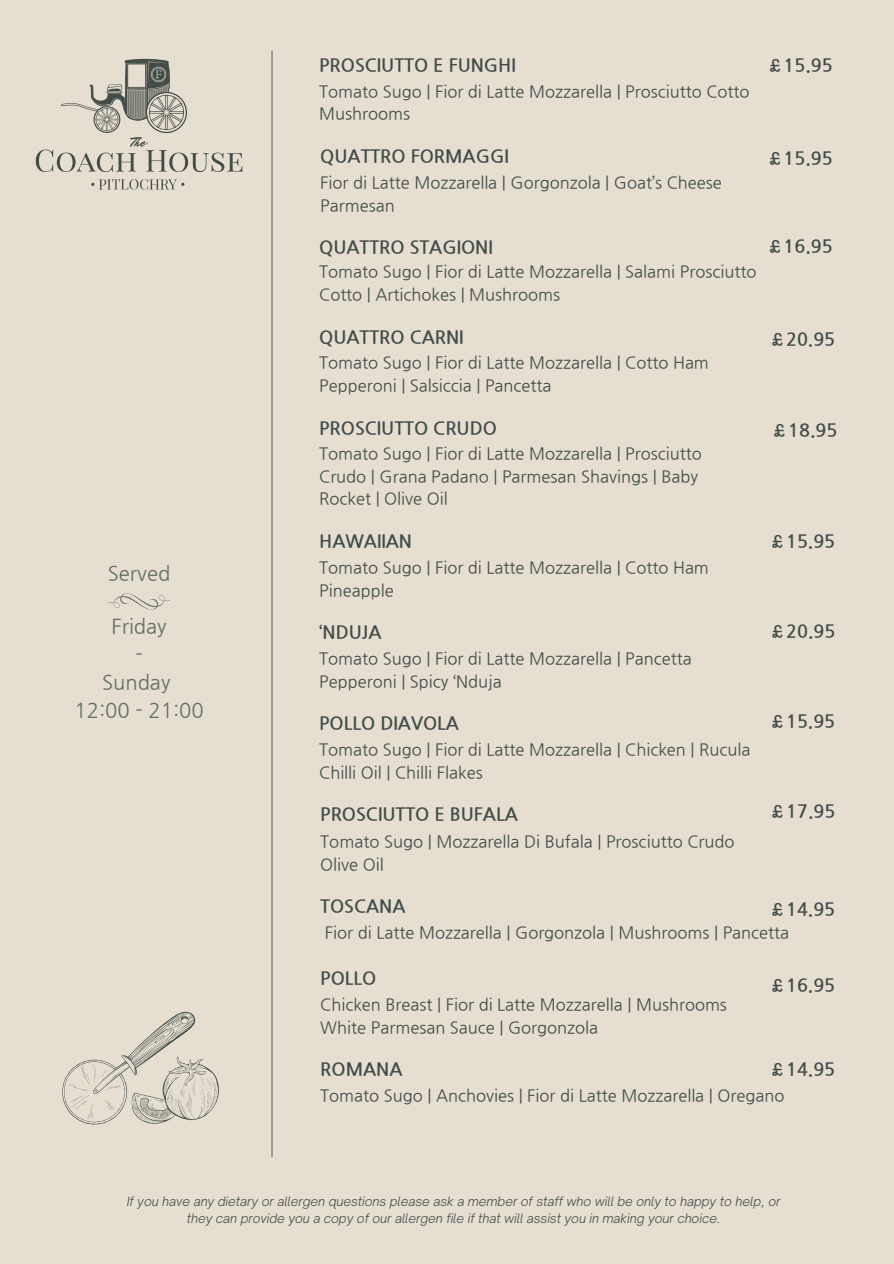
<style>
.page{position:relative;width:894px;height:1264px;background:#fff}
.page>*{position:absolute;margin:0;border:0;box-sizing:border-box;transform-origin:0 0}
.t1{font:20.25px/28.2px "Nanum Gothic";color:#636f65;text-align:center}
.t2{font:700 18px "Nanum Gothic";color:#424c47}
.t3{font:16.5px/22.5px "Nanum Gothic";color:#424c47}
.t4{font:italic 300 12.45px/16.6px "Open Sauce One";color:#424c47;text-align:center}
</style>
<div class="page">
<div style="left:0;top:0;width:893px;height:1263px;background:#e5ded1"></div>
<svg style="left:91px;top:179px;width:93px;height:11px"></svg>
<svg style="left:36px;top:59px;width:206px;height:113px"></svg>
<hr style="left:271px;top:51px;width:1px;height:1105px;background:#636f65">
<svg style="left:62px;top:1011px;width:157px;height:114px"></svg>
<svg style="left:108px;top:593px;width:62px;height:17px"></svg>
<h2 class="t2" style="left:319px;top:54px;width:198px">PROSCIUTTO E FUNGHI</h2>
<h4 class="t3" style="left:319px;top:80px;width:431px">Tomato Sugo | Fior di Latte Mozzarella | Prosciutto Cotto<br>Mushrooms</h4>
<h3 class="t2" style="left:320px;top:146px;width:190px">QUATTRO FORMAGGI</h3>
<h2 class="t3" style="left:320px;top:171px;width:403px">Fior di Latte Mozzarella | Gorgonzola | Goat’s Cheese<br>Parmesan</h2>
<h2 class="t2" style="left:319px;top:237px;width:175px">QUATTRO STAGIONI</h2>
<h4 class="t3" style="left:319px;top:260px;width:438px">Tomato Sugo | Fior di Latte Mozzarella | Salami Prosciutto<br>Cotto | Artichokes | Mushrooms</h4>
<h3 class="t2" style="left:766px;top:54px;width:68px">£15.95</h3>
<h4 class="t2" style="left:766px;top:147px;width:68px">£15.95</h4>
<h3 class="t2" style="left:766px;top:235px;width:68px">£16.95</h3>
<p class="t2" style="left:319px;top:326px;width:146px">QUATTRO CARNI</p>
<h1 class="t2" style="left:769px;top:328px;width:68px">£20.95</h1>
<p class="t3" style="left:319px;top:351px;width:391px">Tomato Sugo | Fior di Latte Mozzarella | Cotto Ham<br>Pepperoni | Salsiccia | Pancetta</p>
<h2 class="t1" style="left:108px;top:558px;width:64px">Served</h2>
<h4 class="t1" style="left:74px;top:612px;width:131px">Friday<br>-<br>Sunday<br>12:00 - 21:00</h4>
<h4 class="t2" style="left:319px;top:417px;width:179px">PROSCIUTTO CRUDO</h4>
<h3 class="t3" style="left:319px;top:442px;width:384px">Tomato Sugo | Fior di Latte Mozzarella | Prosciutto<br>Crudo | Grana Padano | Parmesan Shavings | Baby<br>Rocket | Olive Oil</h3>
<h2 class="t2" style="left:771px;top:419px;width:68px">£18.95</h2>
<h4 class="t2" style="left:319px;top:530px;width:94px">HAWAIIAN</h4>
<h2 class="t2" style="left:769px;top:530px;width:68px">£15.95</h2>
<h3 class="t3" style="left:319px;top:556px;width:391px">Tomato Sugo | Fior di Latte Mozzarella | Cotto Ham<br>Pineapple</h3>
<h4 class="t2" style="left:319px;top:621px;width:64px">‘NDUJA</h4>
<h3 class="t3" style="left:319px;top:647px;width:374px">Tomato Sugo | Fior di Latte Mozzarella | Pancetta<br>Pepperoni | Spicy ‘Nduja</h3>
<h1 class="t2" style="left:319px;top:712px;width:141px">POLLO DIAVOLA</h1>
<p class="t3" style="left:319px;top:738px;width:432px">Tomato Sugo | Fior di Latte Mozzarella | Chicken | Rucula<br>Chilli Oil | Chilli Flakes</p>
<h3 class="t2" style="left:320px;top:803px;width:199px">PROSCIUTTO E BUFALA</h3>
<h2 class="t3" style="left:320px;top:830px;width:415px">Tomato Sugo | Mozzarella Di Bufala | Prosciutto Crudo<br>Olive Oil</h2>
<h4 class="t2" style="left:769px;top:620px;width:68px">£20.95</h4>
<h2 class="t2" style="left:769px;top:710px;width:68px">£15.95</h2>
<p class="t2" style="left:769px;top:800px;width:68px">£17.95</p>
<h3 class="t2" style="left:320px;top:895px;width:87px">TOSCANA</h3>
<h2 class="t3" style="left:325px;top:921px;width:465px">Fior di Latte Mozzarella | Gorgonzola | Mushrooms | Pancetta</h2>
<h4 class="t2" style="left:320px;top:967px;width:58px">POLLO</h4>
<h3 class="t3" style="left:320px;top:993px;width:408px">Chicken Breast | Fior di Latte Mozzarella | Mushrooms<br>White Parmesan Sauce | Gorgonzola</h3>
<h2 class="t2" style="left:320px;top:1058px;width:84px">ROMANA</h2>
<h4 class="t3" style="left:320px;top:1084px;width:465px">Tomato Sugo | Anchovies | Fior di Latte Mozzarella | Oregano</h4>
<h2 class="t2" style="left:769px;top:898px;width:68px">£14.95</h2>
<h4 class="t2" style="left:769px;top:974px;width:68px">£16.95</h4>
<h3 class="t2" style="left:769px;top:1058px;width:68px">£14.95</h3>
<p class="t4" style="left:127px;top:1192px;width:655px">If you have any dietary or allergen questions please ask a member of staff who will be only to happy to help, or they can provide you a copy of our allergen file if that will assist you in making your choice.</p>
</div>
